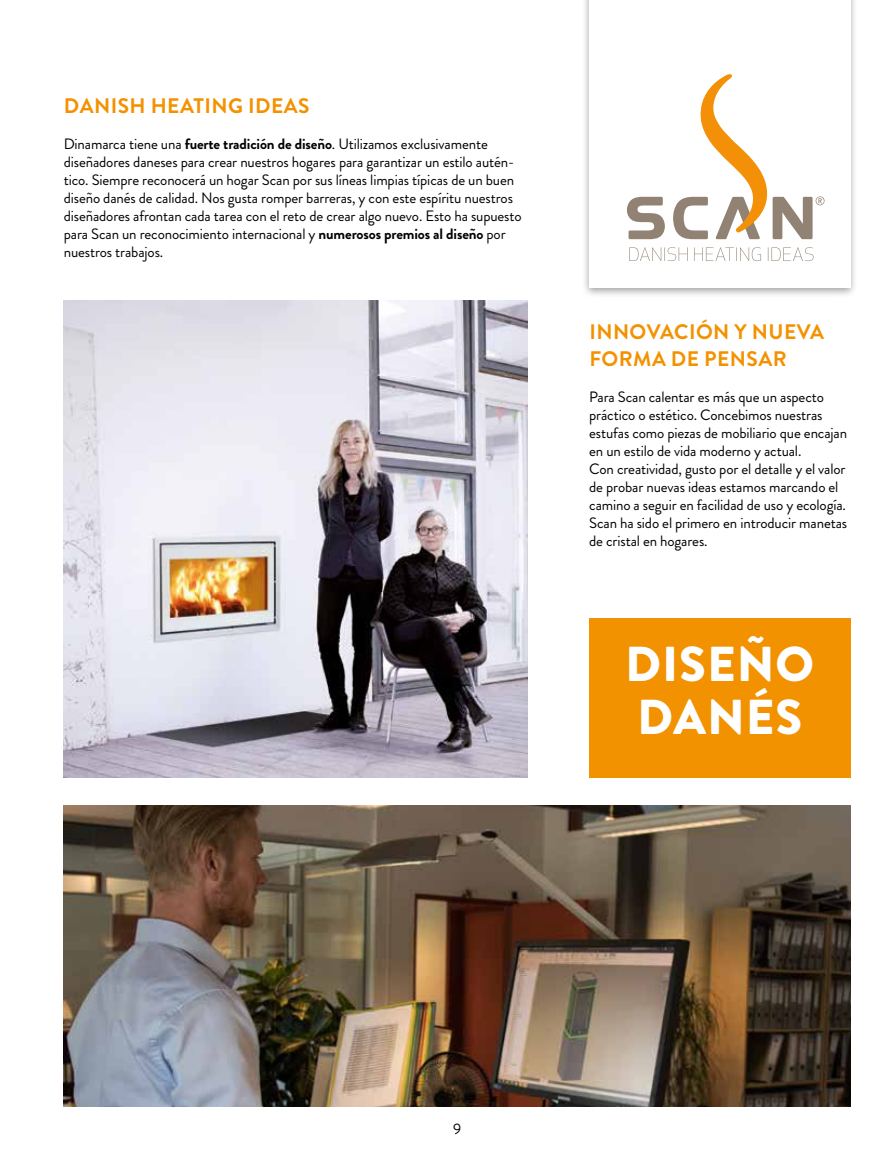
<style>
.page{position:relative;width:893px;height:1149px;background:#fff}
.page>*{position:absolute;margin:0;border:0;box-sizing:border-box;transform-origin:0 0}
.t1{font:900 48.9px/52.5px "Brandon Grotesque";letter-spacing:.02em;color:#fff}
.t2{font:700 21px/27px "Brandon Grotesque";letter-spacing:.02em;color:#f39200}
.t3{font:15px/18px "Brandon Grotesque";letter-spacing:-.01em;color:#000}
.s1{font-weight:700}
</style>
<div class="page">
<img style="left:64px;top:300px;width:463px;height:477px">
<div style="left:589px;top:617px;width:261px;height:160px;background:#f39200"></div>
<img style="left:64px;top:805px;width:786px;height:301px">
<div style="left:582px;top:0;width:276px;height:298px;background:#000;opacity:.37"></div>
<div style="left:589px;top:0;width:261px;height:288px;background:#fff"></div>
<svg style="left:629px;top:247px;width:184px;height:14px"></svg>
<svg style="left:627px;top:197px;width:38px;height:42px"></svg>
<svg style="left:673px;top:74px;width:151px;height:165px"></svg>
<h2 class="t2" style="left:64px;top:92px;width:247px">DANISH HEATING IDEAS</h2>
<p class="t3" style="left:64px;top:135px;width:459px">Dinamarca tiene una <span class="s1">fuerte tradición de diseño</span>. Utilizamos exclusivamente diseñadores daneses para crear nuestros hogares para garantizar un estilo autén&shy;tico. Siempre reconocerá un hogar Scan por sus líneas limpias típicas de un buen diseño danés de calidad. Nos gusta romper barreras, y con este espíritu nuestros diseñadores afrontan cada tarea con el reto de crear algo nuevo. Esto ha supuesto para Scan un reconocimiento internacional y <span class="s1">numerosos premios al diseño</span> por nuestros trabajos.</p>
<h2 class="t2" style="left:589px;top:319px;width:236px">INNOVACIÓN Y NUEVA<br>FORMA DE PENSAR</h2>
<p class="t3" style="left:589px;top:388px;width:259px">Para Scan calentar es más que un aspecto práctico o estético. Concebimos nuestras estufas como piezas de mobiliario que encajan en un estilo de vida moderno y actual.<br>Con creatividad, gusto por el detalle y el valor de probar nuevas ideas estamos marcando el camino a seguir en facilidad de uso y ecología.<br>Scan ha sido el primero en introducir manetas de cristal en hogares.</p>
<h1 class="t1" style="left:625px;top:638px;width:190px">DISEÑO<br>DANÉS</h1>
<p class="t3" style="left:453px;top:1120px;width:10px">9</p>
</div>
